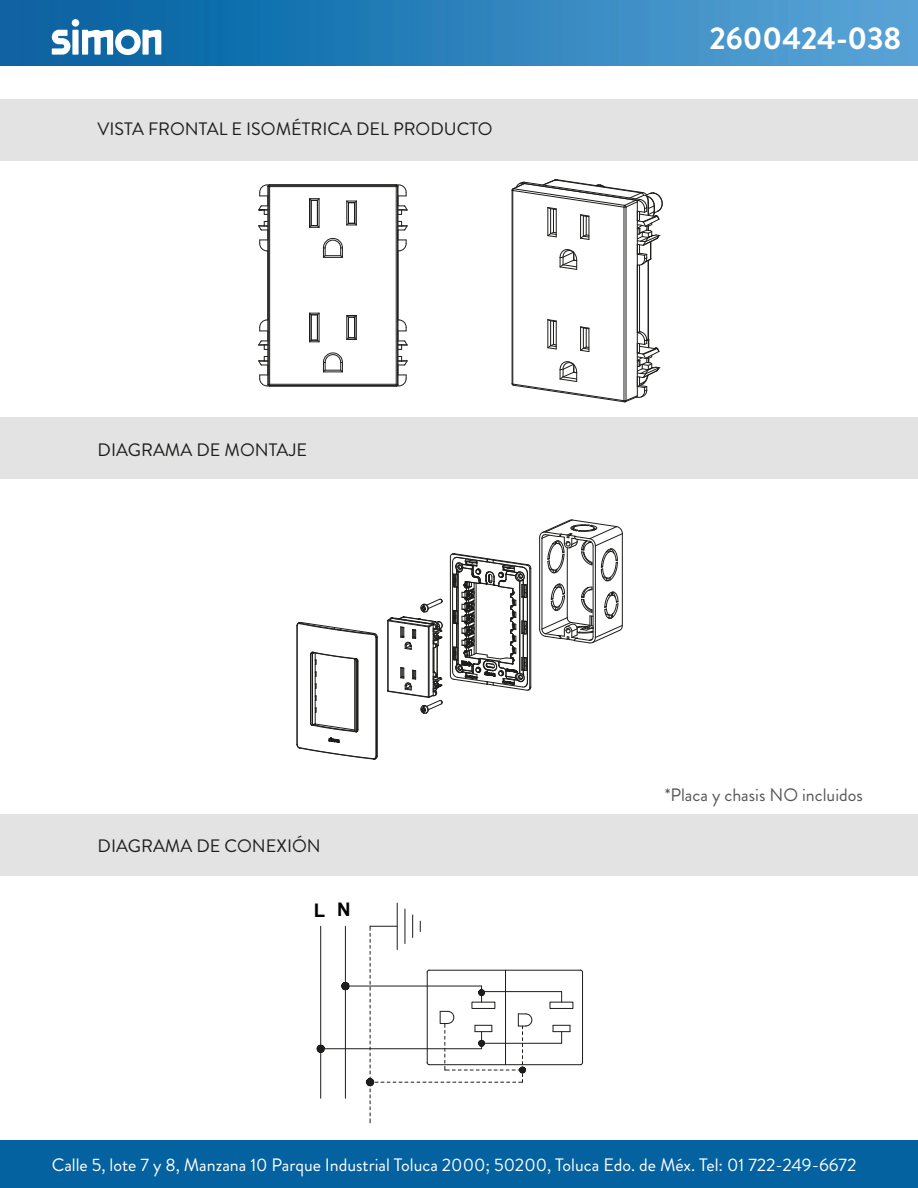
<style>
.page{position:relative;width:918px;height:1188px;background:#fff}
.page>*{position:absolute;margin:0;border:0;box-sizing:border-box;transform-origin:0 0}
.t1{font:700 31.5px "Brandon Grotesque";color:#fff}
.t2{font:700 18.75px "Arial";color:#010101}
.t3{font:18px "Brandon Grotesque";color:#fff}
.t4{font:18px "Brandon Grotesque";color:#1d1d1b}
.t5{font:18px "Brandon Grotesque";color:#575756}
</style>
<div class="page">
<img style="left:0;top:0;width:918px;height:65px">
<div style="left:72px;top:30px;width:7px;height:25px;background:#fff"></div>
<svg style="left:51px;top:30px;width:20px;height:25px"></svg>
<svg style="left:82px;top:27px;width:79px;height:28px"></svg>
<div style="left:72px;top:19px;width:7px;height:8px;background:#fff;border-radius:50%"></div>
<div style="left:0;top:1140px;width:918px;height:48px;background:#0462a1"></div>
<div style="left:0;top:99px;width:918px;height:62px;background:#e3e3e3"></div>
<div style="left:0;top:417px;width:918px;height:62px;background:#e3e3e3"></div>
<div style="left:0;top:814px;width:918px;height:62px;background:#e3e3e3"></div>
<hr style="left:267px;top:386px;width:132px;height:1px;background:#1d1d1b">
<hr style="left:270px;top:385px;width:126px;height:1px;background:#1d1d1b">
<hr style="left:268px;top:384px;width:130px;height:1px;background:#1d1d1b">
<hr style="left:268px;top:187px;width:1px;height:197px;background:#1d1d1b">
<hr style="left:269px;top:185px;width:1px;height:201px;background:#1d1d1b">
<svg style="left:309px;top:313px;width:11px;height:30px"></svg>
<hr style="left:396px;top:185px;width:1px;height:201px;background:#1d1d1b">
<hr style="left:397px;top:187px;width:1px;height:197px;background:#1d1d1b">
<hr style="left:398px;top:186px;width:1px;height:198px;background:#1d1d1b">
<svg style="left:309px;top:198px;width:11px;height:30px"></svg>
<hr style="left:268px;top:186px;width:130px;height:1px;background:#1d1d1b">
<hr style="left:269px;top:185px;width:127px;height:1px;background:#1d1d1b">
<svg style="left:323px;top:353px;width:20px;height:20px"></svg>
<svg style="left:323px;top:238px;width:20px;height:20px"></svg>
<svg style="left:398px;top:221px;width:9px;height:31px"></svg>
<svg style="left:398px;top:320px;width:9px;height:30px"></svg>
<svg style="left:258px;top:320px;width:11px;height:30px"></svg>
<svg style="left:258px;top:221px;width:11px;height:31px"></svg>
<svg style="left:346px;top:315px;width:11px;height:25px"></svg>
<svg style="left:346px;top:201px;width:11px;height:25px"></svg>
<svg style="left:396px;top:356px;width:11px;height:31px"></svg>
<svg style="left:258px;top:356px;width:12px;height:31px"></svg>
<svg style="left:258px;top:185px;width:12px;height:30px"></svg>
<svg style="left:396px;top:185px;width:11px;height:30px"></svg>
<hr style="left:377px;top:637px;width:1px;height:119px;background:#1d1d1b">
<hr style="left:531px;top:568px;width:1px;height:119px;background:#1d1d1b">
<svg style="left:539px;top:520px;width:84px;height:123px"></svg>
<hr style="left:297px;top:626px;width:1px;height:118px;background:#1d1d1b">
<hr style="left:376px;top:638px;width:1px;height:118px;background:#1d1d1b">
<svg style="left:297px;top:622px;width:81px;height:16px"></svg>
<svg style="left:388px;top:553px;width:143px;height:161px"></svg>
<svg style="left:297px;top:652px;width:81px;height:108px"></svg>
<hr style="left:512px;top:190px;width:1px;height:194px;background:#1d1d1b">
<hr style="left:513px;top:191px;width:1px;height:193px;background:#1d1d1b">
<hr style="left:624px;top:207px;width:1px;height:194px;background:#1d1d1b">
<hr style="left:626px;top:207px;width:1px;height:194px;background:#1d1d1b">
<hr style="left:637px;top:202px;width:1px;height:194px;background:#1d1d1b">
<hr style="left:639px;top:265px;width:1px;height:67px;background:#1d1d1b">
<hr style="left:648px;top:260px;width:1px;height:79px;background:#1d1d1b">
<svg style="left:512px;top:319px;width:148px;height:83px"></svg>
<svg style="left:512px;top:179px;width:151px;height:91px"></svg>
<hr style="left:320px;top:926px;width:1px;height:172px;background:#1d1d1b">
<hr style="left:345px;top:926px;width:1px;height:172px;background:#1d1d1b">
<hr style="left:319px;top:1048px;width:163px;height:1px;background:#1d1d1b">
<hr style="left:429px;top:1064px;width:151px;height:1px;background:#1d1d1b">
<hr style="left:429px;top:970px;width:151px;height:1px;background:#1d1d1b">
<div style="left:550px;top:1002px;width:23px;height:7px;border:1px solid #1d1d1b"></div>
<hr style="left:582px;top:972px;width:1px;height:91px;background:#1d1d1b">
<hr style="left:482px;top:1043px;width:80px;height:1px;background:#1d1d1b">
<svg style="left:341px;top:982px;width:9px;height:8px"></svg>
<svg style="left:316px;top:1044px;width:9px;height:9px"></svg>
<hr style="left:482px;top:991px;width:80px;height:1px;background:#1d1d1b">
<hr style="left:344px;top:986px;width:138px;height:1px;background:#1d1d1b">
<svg style="left:553px;top:1025px;width:18px;height:18px"></svg>
<hr style="left:397px;top:903px;width:1px;height:47px;background:#1d1d1b">
<hr style="left:405px;top:909px;width:1px;height:35px;background:#1d1d1b">
<svg style="left:366px;top:915px;width:167px;height:208px"></svg>
<p class="t4" style="left:98px;top:116px;width:397px">VISTA FRONTAL E ISOMÉTRICA DEL PRODUCTO</p>
<p class="t4" style="left:98px;top:437px;width:211px">DIAGRAMA DE MONTAJE</p>
<p class="t4" style="left:98px;top:833px;width:225px">DIAGRAMA DE CONEXIÓN</p>
<p class="t2" style="left:314px;top:898px;width:38px">L N</p>
<h1 class="t1" style="left:710px;top:16px;width:193px">2600424-038</h1>
<p class="t5" style="left:665px;top:782px;width:200px">*Placa y chasis NO incluidos</p>
<p class="t3" style="left:52px;top:1152px;width:806px">Calle 5, lote 7 y 8, Manzana 10 Parque Industrial Toluca 2000; 50200, Toluca Edo. de Méx. Tel: 01 722-249-6672</p>
</div>
